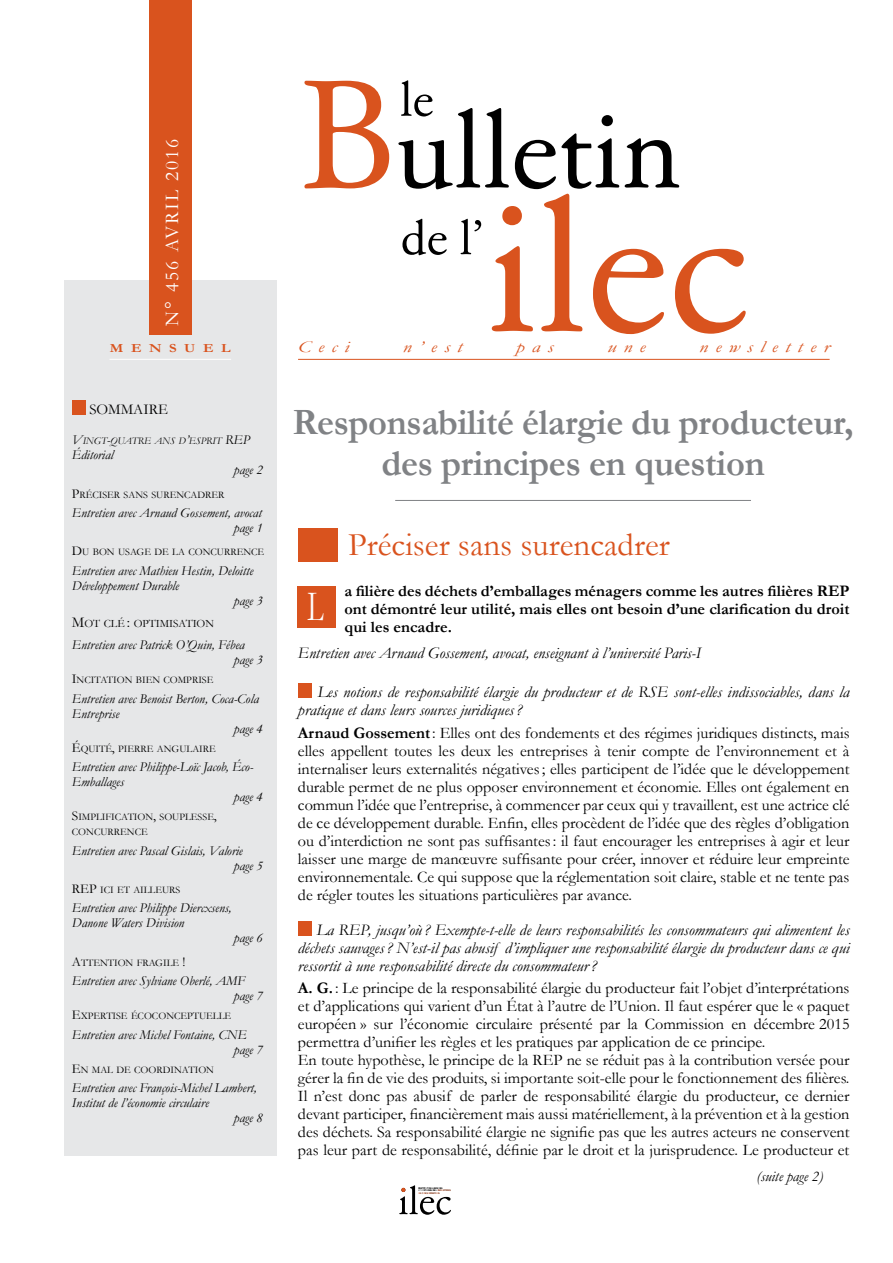
<style>
.page{position:relative;width:893px;height:1263px;background:#fff}
.page>*{position:absolute;margin:0;border:0;box-sizing:border-box;transform-origin:0 0}
.t1{font:43.5px "Garamond";color:#fff;scale:.65 1}
.t2{font:700 37.5px/40.5px "Garamond";letter-spacing:-.01em;color:#808285;text-align:center}
.t3{font:33px "Garamond";color:#d9531e}
.t4{font:19.5px "Garamond";letter-spacing:.1em;color:#fff}
.t5{font:italic 16.35px "Garamond";letter-spacing:.35em;color:#d9531e;scale:1.26 1}
.t6{font:16.2px/18px "Garamond";color:#000;text-align:justify}
.t7{font:italic 16.2px/18px "Garamond";color:#000}
.t8{font:700 16.2px/18px "Garamond";color:#000;text-align:justify}
.t9{font:italic 15px "Garamond";color:#000}
.t10{font:15px "Garamond";color:#000}
.t11{font:14.25px "Verdana";color:#000}
.t12{font:italic 13.5px/15px "Garamond";color:#000}
.t13{font:700 12.3px "Garamond";letter-spacing:.505em;color:#d9531e;scale:1.2 1}
.t14{font:11.25px "Garamond";color:#000}
.t15{font:10.2px/15px "Garamond";color:#000}
.t16{font:italic 10.2px "Garamond";color:#000}
.t17{font:2.1px/2.5px "Verdana";color:#000}
.s1{font-size:13.5px}
.s2{font-size:15px}
.s3{font-weight:700}
.s4{color:#d9531e}
</style>
<div class="page">
<div style="left:64px;top:280px;width:213px;height:875px;background:#e6e7e8"></div>
<hr style="left:109px;top:359px;width:122px;height:1px;background:#fff">
<hr style="left:298px;top:359px;width:532px;height:1px;background:#d9531e">
<svg style="left:304px;top:81px;width:85px;height:107px"></svg>
<svg style="left:398px;top:80px;width:348px;height:254px"></svg>
<svg style="left:399px;top:1185px;width:52px;height:30px"></svg>
<div style="left:298px;top:528px;width:39px;height:33px;background:#d9531e"></div>
<div style="left:149px;top:0;width:43px;height:334px;background:#d9531e"></div>
<hr style="left:395px;top:500px;width:356px;height:1px;background:#808285">
<div style="left:298px;top:683px;width:14px;height:15px;background:#d9531e"></div>
<div style="left:298px;top:921px;width:14px;height:15px;background:#d9531e"></div>
<div style="left:297px;top:586px;width:39px;height:41px;background:#d9531e"></div>
<div style="left:72px;top:400px;width:14px;height:15px;background:#d9531e"></div>
<p class="t4" style="left:161px;top:326px;width:189px;rotate:-90deg">N° 456 AVRIL 2016</p>
<p class="t13" style="left:110px;top:341px;width:102px">MENSUEL</p>
<p class="t5" style="left:298px;top:338px;width:42px">Ceci</p>
<p class="t5" style="left:403px;top:338px;width:49px">n’est</p>
<p class="t5" style="left:516px;top:338px;width:31px">pas</p>
<p class="t5" style="left:607px;top:338px;width:32px">une</p>
<p class="t5" style="left:699px;top:338px;width:105px">newsletter</p>
<p class="t10" style="left:89px;top:400px;width:54px">sommaire</p>
<p class="t16" style="left:72px;top:435px;width:163px"><span class="s1">V</span>INGT<span class="s1">-</span>QUATRE ANS D<span class="s1">’</span>ESPRIT <span class="s1">REP</span></p>
<p class="t12" style="left:72px;top:447px;width:43px">éditorial</p>
<p class="t12" style="left:234px;top:462px;width:30px">page 2</p>
<p class="t15" style="left:72px;top:487px;width:154px"><span class="s1">P</span>RÉCISER SANS SURENCADRER</p>
<p class="t12" style="left:72px;top:505px;width:192px;text-align:right">Entretien avec Arnaud Gossement, avocat page 1</p>
<p class="t15" style="left:72px;top:544px;width:194px"><span class="s1">D</span>U BON USAGE DE LA CONCURRENCE</p>
<p class="t12" style="left:72px;top:563px;width:183px">Entretien avec Mathieu Hestin, Deloitte</p>
<p class="t12" style="left:72px;top:578px;width:109px">Développement Durable</p>
<p class="t12" style="left:234px;top:593px;width:30px">page 3</p>
<p class="t14" style="left:72px;top:616px;width:144px"><span class="s2">M</span>OT CLÉ <span class="s2">:</span> OPTIMISATION</p>
<p class="t12" style="left:234px;top:637px;width:30px;text-indent:-162px">Entretien avec Patrick O’Quin, Fébea page 3</p>
<p class="t15" style="left:72px;top:672px;width:143px"><span class="s1">I</span>NCITATION BIEN COMPRISE</p>
<p class="t12" style="left:72px;top:691px;width:188px">Entretien avec Benoist Berton, Coca-Cola</p>
<p class="t12" style="left:72px;top:706px;width:49px">Entreprise</p>
<p class="t12" style="left:234px;top:721px;width:30px">page 4</p>
<p class="t15" style="left:72px;top:741px;width:145px"><span class="s1">é</span> QUITÉ<span class="s1">,</span> PIERRE ANGULAIRE</p>
<p class="t12" style="left:72px;top:759px;width:183px">Entretien avec Philippe-Loïc Jacob, É co-</p>
<p class="t12" style="left:72px;top:774px;width:54px">Emballages</p>
<p class="t12" style="left:234px;top:789px;width:30px">page 4</p>
<p class="t15" style="left:72px;top:809px;width:147px"><span class="s1">S</span>IMPLIFICATION<span class="s1">,</span> SOUPLESSE<span class="s1">,<br></span>CONCURRENCE</p>
<p class="t12" style="left:234px;top:843px;width:30px;text-indent:-162px">Entretien avec Pascal Gislais, Valorie page 5</p>
<p class="t15" style="left:72px;top:882px;width:110px"><span class="s1">REP</span> ICI ET AILLEURS</p>
<p class="t12" style="left:72px;top:900px;width:161px">Entretien avec Philippe Diercxsens,<br>Danone Waters Division</p>
<p class="t12" style="left:234px;top:930px;width:30px">page 6</p>
<p class="t15" style="left:72px;top:955px;width:115px"><span class="s1">A</span>TTENTION FRAGILE <span class="s1">!</span></p>
<p class="t12" style="left:234px;top:973px;width:30px;text-indent:-162px">Entretien avec Sylviane Oberlé, AMF page 7</p>
<p class="t15" style="left:72px;top:1008px;width:161px"><span class="s1">E</span>XPERTISE ÉCOCONCEPTUELLE</p>
<p class="t12" style="left:234px;top:1027px;width:30px;text-indent:-162px">Entretien avec Michel Fontaine, CNE page 7</p>
<p class="t15" style="left:72px;top:1062px;width:144px"><span class="s1">E</span>N MAL DE COORDINATION</p>
<p class="t12" style="left:72px;top:1080px;width:187px">Entretien avec François-Michel Lambert,</p>
<p class="t12" style="left:72px;top:1095px;width:139px">Institut de l’économie circulaire</p>
<p class="t12" style="left:234px;top:1110px;width:30px">page 8</p>
<h2 class="t2" style="left:292px;top:402px;width:563px">Responsabilité élargie du producteur, des principes en question</h2>
<h3 class="t3" style="left:348px;top:525px;width:323px">Préciser sans surencadrer</h3>
<p class="t8" style="left:344px;top:581px;width:507px">a filière des déchets d’emballages ménagers comme les autres filières REP ont démontré leur utilité, mais elles ont besoin d’une clarification du droit qui les encadre.</p>
<p class="t7" style="left:298px;top:644px;width:405px">Entretien avec Arnaud Gossement, avocat, enseignant à l’université Paris-I</p>
<p class="t7" style="left:298px;top:683px;width:553px;text-indent:19px">Les notions de responsabilité élargie du producteur et de RSE sont-elles indissociables, dans la pratique et dans leurs sources juridiques?</p>
<p class="t6" style="left:298px;top:723px;width:553px"><span class="s3">Arnaud Gossement</span>: Elles ont des fondements et des régimes juridiques distincts, mais elles appellent toutes les deux les entreprises à tenir compte de l’environnement et à internaliser leurs externalités négatives; elles participent de l’idée que le développement durable permet de ne plus opposer environnement et économie. Elles ont également en commun l’idée que l’entreprise, à commencer par ceux qui y travaillent, est une actrice clé de ce développement durable. Enfin, elles procèdent de l’idée que des règles d’obligation ou d’interdiction ne sont pas suffisantes: il faut encourager les entreprises à agir et leur laisser une marge de manœuvre suffisante pour créer, innover et réduire leur empreinte environnementale. Ce qui suppose que la réglementation soit claire, stable et ne tente pas de régler toutes les situations particulières par avance.</p>
<p class="t7" style="left:298px;top:920px;width:553px;text-align:justify;text-indent:19px">La REP, jusqu’où ? Exempte-t-elle de leurs responsabilités les consommateurs qui alimentent les déchets sauvages? N’est-il pas abusif d’impliquer une responsabilité élargie du producteur dans ce qui ressortit à une responsabilité directe du consommateur?</p>
<p class="t6" style="left:298px;top:979px;width:553px;text-align:left"><span class="s3">A. G.</span>: Le principe de la responsabilité élargie du producteur fait l’objet d’interprétations et d’applications qui varient d’un État à l’autre de l’Union. Il faut espérer que le « paquet européen » sur l’économie circulaire présenté par la Commission en décembre 2015 permettra d’unifier les règles et les pratiques par application de ce principe.<br>En toute hypothèse, le principe de la REP ne se réduit pas à la contribution versée pour gérer la fin de vie des produits, si importante soit-elle pour le fonctionnement des filières.<br>Il n’est donc pas abusif de parler de responsabilité élargie du producteur, ce dernier devant participer, financièrement mais aussi matériellement, à la prévention et à la gestion des déchets. Sa responsabilité élargie ne signifie pas que les autres acteurs ne conservent pas leur part de responsabilité, définie par le droit et la jurisprudence. Le producteur et</p>
<h1 class="t1" style="left:307px;top:580px;width:26px">L</h1>
<p class="t11" style="left:361px;top:1085px;width:13px">O</p>
<p class="t11" style="left:343px;top:1102px;width:11px">S</p>
<p class="t11" style="left:386px;top:1102px;width:12px">U</p>
<p class="t11" style="left:289px;top:1119px;width:13px">O</p>
<p class="t11" style="left:349px;top:1119px;width:13px">O</p>
<p class="t17" style="left:418px;top:1187px;width:34px">INSTITUT DE LIAISONS<br>ET D’ÉTUDES DES <span class="s4">INDUSTRIES<br>DE CONSOMMATION</span></p>
<p class="t9" style="left:757px;top:1167px;width:68px">(suite page 2)</p>
</div>
